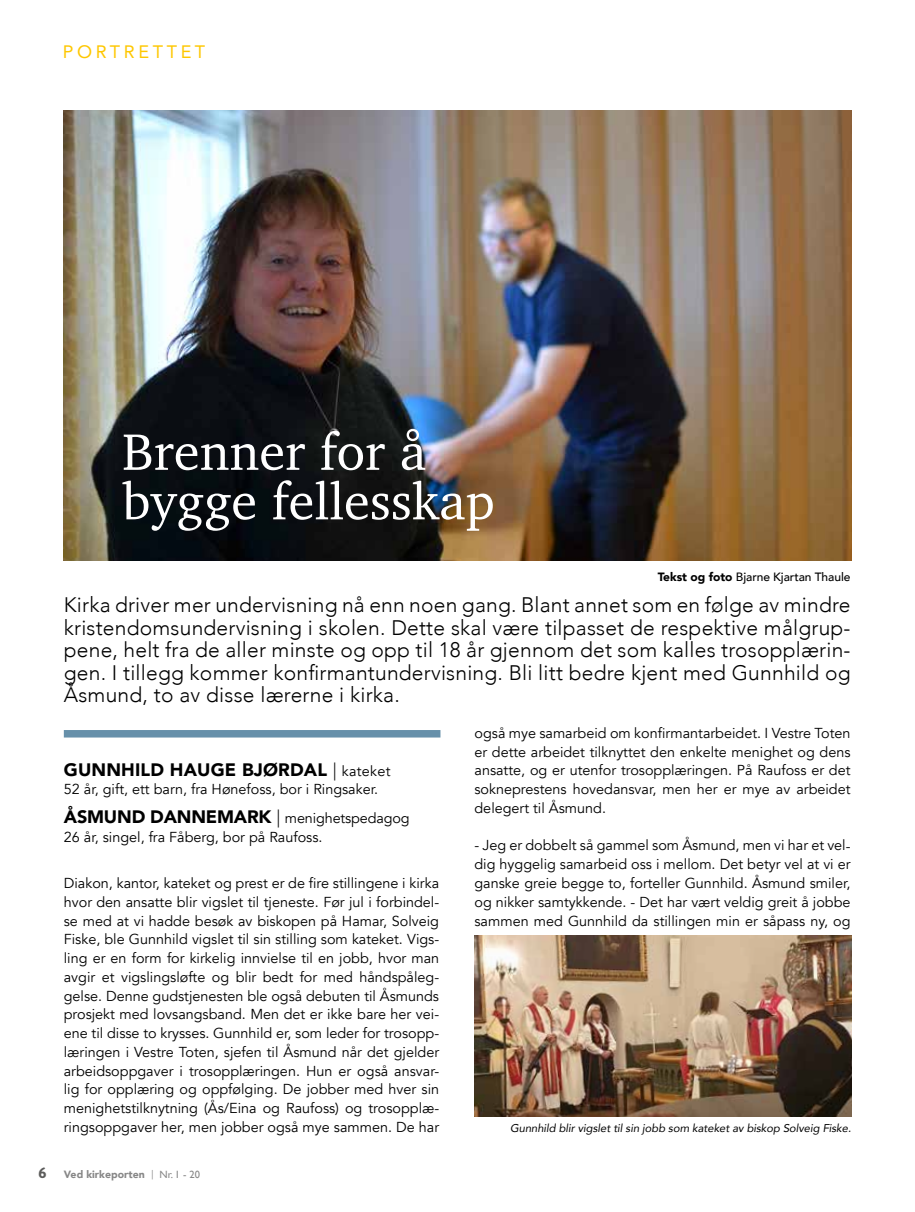
<style>
.page{position:relative;width:915px;height:1212px;background:#fff}
.page>*{position:absolute;margin:0;border:0;box-sizing:border-box;transform-origin:0 0}
.t1{font:52.5px/49.5px "Charter";color:#fff}
.t2{font:300 21px/22.5px "Avenir";letter-spacing:.01em;color:#000;text-align:justify}
.t3{font:900 18px "Avenir";letter-spacing:.01em;color:#000}
.t4{font:18px "Avenir";letter-spacing:.2em;color:#fec700}
.t5{font:14.4px/18.8px "Avenir";color:#000;text-align:justify}
.t6{font:500 12px "Avenir";letter-spacing:-.005em;color:#000}
.t7{font:italic 11.25px "Avenir";letter-spacing:-.005em;color:#000}
.t8{font:900 10.5px "Avenir";color:#878787}
.s1{font-weight:900}
.s2{font-weight:300}
.s3{font-weight:400;font-size:14.4px}
.s4{font-weight:900;font-size:18px}
.s5{font-weight:300;font-size:18px}
.s6{font-family:"Asap";font-weight:700;font-size:15px;color:#5c5c5b}
.s7{font-family:"Asap";font-weight:400}
.s8{font-family:"Gill Sans";font-weight:400}
</style>
<div class="page">
<img style="left:64px;top:111px;width:786px;height:449px">
<img style="left:474px;top:935px;width:376px;height:181px">
<div style="left:64px;top:730px;width:376px;height:7px;background:#6790aa"></div>
<p class="t4" style="left:63px;top:38px;width:144px">PORTRETTET</p>
<h1 class="t1" style="left:122px;top:426px;width:374px">Brenner for å bygge fellesskap</h1>
<p class="t6" style="left:657px;top:567px;width:194px"><span class="s1">Tekst og foto</span> Bjarne Kjartan Thaule</p>
<p class="t2" style="left:64px;top:594px;width:788px">Kirka driver mer undervisning nå enn noen gang. Blant annet som en følge av mindre kristendomsundervisning i skolen. Dette skal være tilpasset de respektive målgrup&shy;pene, helt fra de aller minste og opp til 18 år gjennom det som kalles trosopplærin&shy;gen. I tillegg kommer konfirmantundervisning. Bli litt bedre kjent med Gunnhild og Åsmund, to av disse lærerne i kirka.</p>
<p class="t3" style="left:64px;top:754px;width:328px">GUNNHILD HAUGE BJØRDAL <span class="s2">|</span> <span class="s3">kateket</span></p>
<p class="t5" style="left:64px;top:775px;width:347px;line-height:28.8px">52 år, gift, ett barn, fra Hønefoss, bor i Ringsaker.<br><span class="s4">ÅSMUND DANNEMARK</span> <span class="s5">|</span> menighetspedagog</p>
<p class="t5" style="left:64px;top:828px;width:260px">26 år, singel, fra Fåberg, bor på Raufoss.</p>
<p class="t5" style="left:64px;top:874px;width:377px">Diakon, kantor, kateket og prest er de fire stillingene i kirka hvor den ansatte blir vigslet til tjeneste. Før jul i forbindel&shy;se med at vi hadde besøk av biskopen på Hamar, Solveig Fiske, ble Gunnhild vigslet til sin stilling som kateket. Vigs&shy;ling er en form for kirkelig innvielse til en jobb, hvor man avgir et vigslingsløfte og blir bedt for med håndspåleg&shy;gelse. Denne gudstjenesten ble også debuten til Åsmunds prosjekt med lovsangsband. Men det er ikke bare her vei&shy;ene til disse to krysses. Gunnhild er, som leder for trosopp&shy;læringen i Vestre Toten, sjefen til Åsmund når det gjelder arbeidsoppgaver i trosopplæringen. Hun er også ansvar&shy;lig for opplæring og oppfølging. De jobber med hver sin menighetstilknytning (Ås/Eina og Raufoss) og trosopplæ&shy;ringsoppgaver her, men jobber også mye sammen. De har</p>
<p class="t8" style="left:39px;top:1165px;width:163px"><span class="s6">6</span> Ved kirkeporten <span class="s7">|</span> <span class="s8">Nr. 1 - 20</span></p>
<p class="t5" style="left:474px;top:724px;width:377px">også mye samarbeid om konfirmantarbeidet. I Vestre Toten er dette arbeidet tilknyttet den enkelte menighet og dens ansatte, og er utenfor trosopplæringen. På Raufoss er det sokneprestens hovedansvar, men her er mye av arbeidet delegert til Åsmund.</p>
<p class="t5" style="left:474px;top:836px;width:377px">- Jeg er dobbelt så gammel som Åsmund, men vi har et vel&shy;dig hyggelig samarbeid oss i mellom. Det betyr vel at vi er ganske greie begge to, forteller Gunnhild. Åsmund smiler, og nikker samtykkende. - Det har vært veldig greit å jobbe sammen med Gunnhild da stillingen min er såpass ny, og</p>
<p class="t7" style="left:510px;top:1121px;width:342px">Gunnhild blir vigslet til sin jobb som kateket av biskop Solveig Fiske.</p>
</div>
